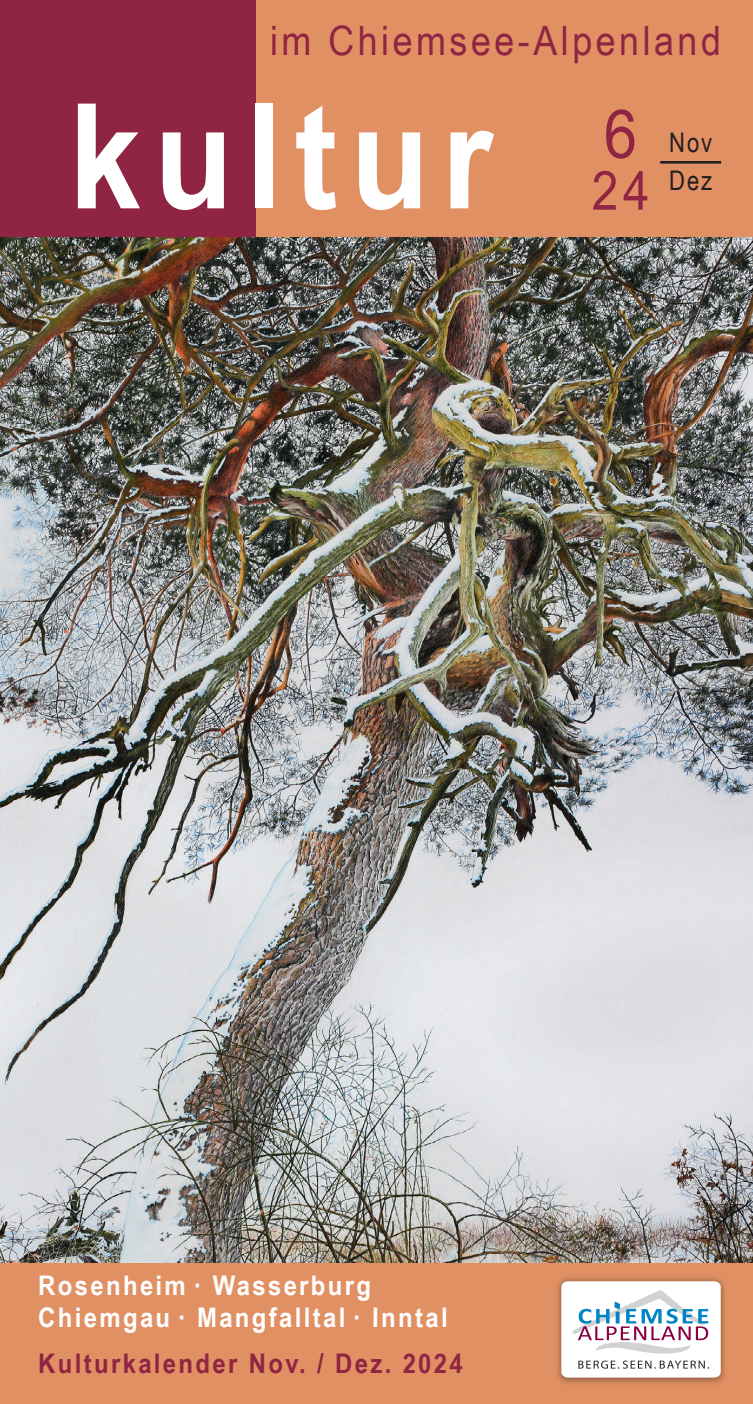
<style>
.page{position:relative;width:753px;height:1404px;background:#fff}
.page>*{position:absolute;margin:0;border:0;box-sizing:border-box;transform-origin:0 0}
.t1{font:700 146.25px "Arial Narrow";letter-spacing:.08em;color:#fff;scale:1.08 1}
.t2{font:67.5px "Arial Narrow";color:#902443;scale:1.08 1}
.t3{font:54px "Arial Narrow";color:#902443;scale:1.08 1}
.t4{font:40.5px "Arial Narrow";letter-spacing:.08em;color:#902443;scale:1.08 1}
.t5{font:700 27px/31.5px "Arial Narrow";letter-spacing:.08em;color:#fff;scale:1.08 1}
.t6{font:700 27px "Arial Narrow";letter-spacing:.08em;color:#902443;scale:1.08 1}
.t7{font:27px/37.1px "Arial Narrow";letter-spacing:.07em;color:#231f20}
</style>
<div class="page">
<img style="left:0;top:236px;width:753px;height:1027px">
<div style="left:0;top:1263px;width:753px;height:140px;background:#e19064"></div>
<div style="left:255px;top:0;width:498px;height:236px;background:#e19064"></div>
<div style="left:0;top:0;width:255px;height:236px;background:#902443"></div>
<img style="left:557px;top:1278px;width:168px;height:106px">
<svg style="left:561px;top:1281px;width:159px;height:96px;background:#e4e5eb"></svg>
<hr style="left:660px;top:161px;width:61px;height:2px;background:#231f20">
<h3 class="t4" style="left:270px;top:11px;width:419px">im Chiemsee-Alpenland</h3>
<h1 class="t1" style="left:69px;top:46px;width:393px">kultur</h1>
<h2 class="t2" style="left:604px;top:84px;width:32px">6</h2>
<h3 class="t3" style="left:591px;top:151px;width:55px">24</h3>
<p class="t7" style="left:669px;top:123px;width:45px">Nov<br>Dez</p>
<p class="t5" style="left:38px;top:1268px;width:380px">Rosenheim · Wasserburg<br>Chiemgau · Mangfalltal · Inntal</p>
<p class="t6" style="left:38px;top:1342px;width:394px">Kulturkalender Nov. / Dez. 2024</p>
</div>
